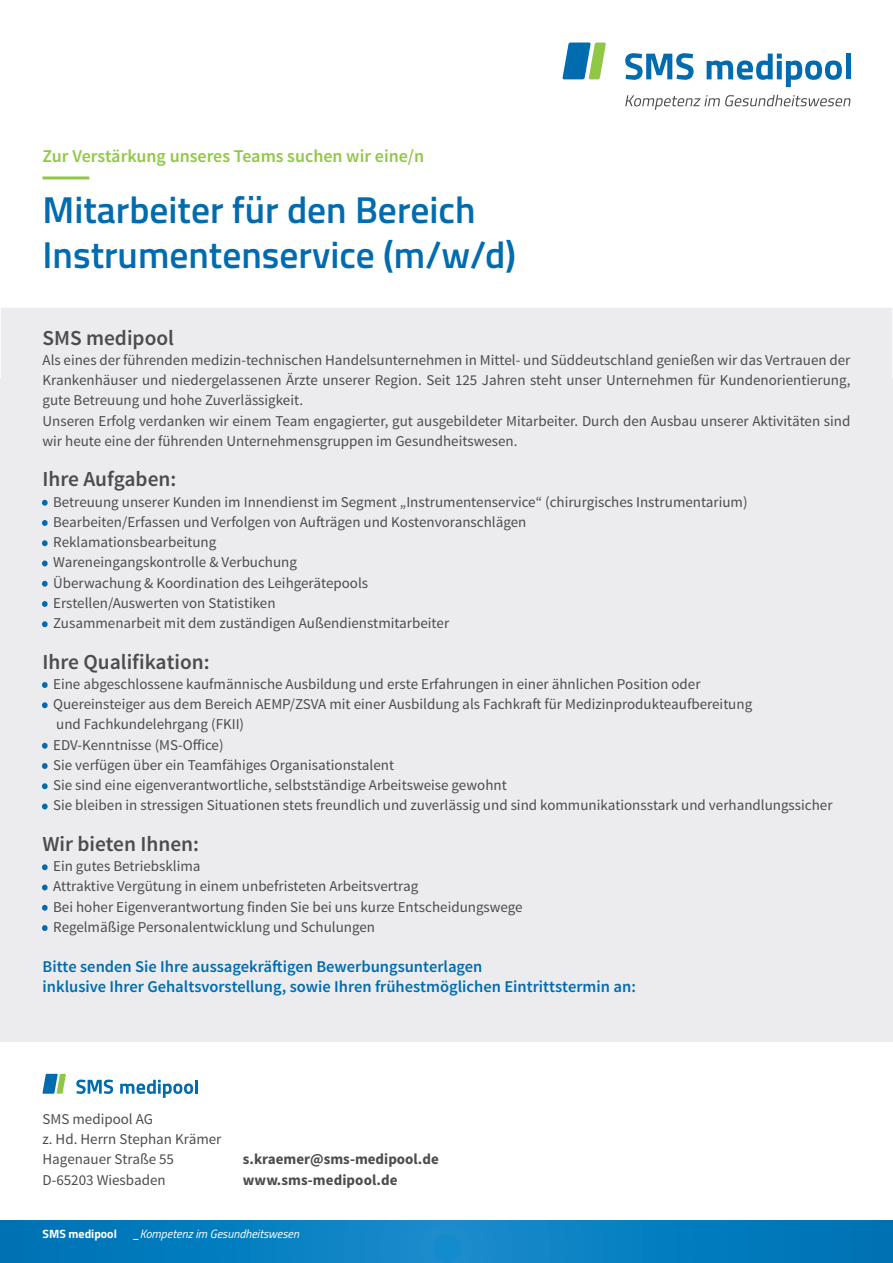
<style>
.page{position:relative;width:893px;height:1263px;background:#fff}
.page>*{position:absolute;margin:0;border:0;box-sizing:border-box;transform-origin:0 0}
.t1{font:600 37.5px "Titillium";color:#006caf}
.t2{font:600 21.3px "Source Sans Pro";color:#4b4c4d}
.t3{font:600 18px "Source Sans Pro";color:#90c846}
.t4{font:600 16.5px "Source Sans Pro";color:#006caf}
.t5{font:15px/20.2px "Source Sans Pro";color:#4b4c4d;text-align:justify}
.t6{font:700 15px "Source Sans Pro";color:#4b4c4d}
.t7{font:italic 12px "Titillium";color:#fff}
.t8{font:700 12px "Titillium";color:#fff}
.s1{color:#006caf}
</style>
<div class="page">
<svg style="left:563px;top:43px;width:43px;height:36px"></svg>
<svg style="left:625px;top:53px;width:68px;height:27px"></svg>
<svg style="left:707px;top:54px;width:135px;height:33px"></svg>
<div style="left:845px;top:54px;width:5px;height:25px;background:#006caf"></div>
<svg style="left:625px;top:95px;width:225px;height:15px"></svg>
<svg style="left:0;top:1220px;width:893px;height:43px;background:#077ebf"></svg>
<div style="left:0;top:307px;width:893px;height:86px;background:#ececee"></div>
<div style="left:0;top:306px;width:893px;height:88px;border:2px solid #fff"></div>
<div style="left:0;top:378px;width:893px;height:664px;background:#ececee"></div>
<svg style="left:42px;top:500px;width:6px;height:6px"></svg>
<svg style="left:42px;top:520px;width:6px;height:6px"></svg>
<svg style="left:42px;top:540px;width:6px;height:6px"></svg>
<svg style="left:42px;top:560px;width:6px;height:6px"></svg>
<svg style="left:42px;top:581px;width:6px;height:6px"></svg>
<svg style="left:42px;top:601px;width:6px;height:6px"></svg>
<svg style="left:42px;top:621px;width:6px;height:6px"></svg>
<svg style="left:42px;top:682px;width:6px;height:6px"></svg>
<svg style="left:42px;top:702px;width:6px;height:6px"></svg>
<svg style="left:42px;top:743px;width:6px;height:6px"></svg>
<svg style="left:42px;top:763px;width:6px;height:6px"></svg>
<svg style="left:42px;top:783px;width:6px;height:6px"></svg>
<svg style="left:42px;top:803px;width:6px;height:6px"></svg>
<svg style="left:42px;top:864px;width:6px;height:6px"></svg>
<svg style="left:42px;top:884px;width:6px;height:6px"></svg>
<svg style="left:42px;top:905px;width:6px;height:6px"></svg>
<svg style="left:42px;top:925px;width:6px;height:6px"></svg>
<hr style="left:43px;top:176px;width:46px;height:3px;background:#90c846">
<svg style="left:43px;top:1074px;width:23px;height:20px"></svg>
<svg style="left:76px;top:1079px;width:37px;height:15px"></svg>
<svg style="left:120px;top:1080px;width:73px;height:18px"></svg>
<hr style="left:195px;top:1080px;width:3px;height:14px;background:#006caf">
<p class="t3" style="left:43px;top:145px;width:383px">Zur Verstärkung unseres Teams suchen wir eine/n</p>
<p class="t1" style="left:43px;top:182px;width:435px">Mitarbeiter für den Bereich</p>
<p class="t1" style="left:43px;top:227px;width:475px">Instrumentenservice (m/w/d)</p>
<p class="t2" style="left:43px;top:324px;width:133px">SMS medipool</p>
<p class="t5" style="left:43px;top:350px;width:809px">Als eines der führenden medizin-technischen Handelsunternehmen in Mittel- und Süddeutschland genießen wir das Vertrauen der Krankenhäuser und niedergelassenen Ärzte unserer Region. Seit 125 Jahren steht unser Unternehmen für Kundenorientierung, gute Betreuung und hohe Zuverlässigkeit.</p>
<p class="t5" style="left:43px;top:411px;width:809px">Unseren Erfolg verdanken wir einem Team engagierter, gut ausgebildeter Mitarbeiter. Durch den Ausbau unserer Aktivitäten sind wir heute eine der führenden Unternehmensgruppen im Gesundheitswesen.</p>
<p class="t2" style="left:43px;top:466px;width:135px">Ihre Aufgaben:</p>
<p class="t5" style="left:43px;top:492px;width:707px"><span class="s1">•</span> Betreuung unserer Kunden im Innendienst im Segment „Instrumentenservice“ (chirurgisches Instrumentarium)</p>
<p class="t5" style="left:43px;top:512px;width:485px"><span class="s1">•</span> Bearbeiten/Erfassen und Verfolgen von Aufträgen und Kostenvoranschlägen</p>
<p class="t5" style="left:43px;top:532px;width:175px"><span class="s1">•</span> Reklamationsbearbeitung</p>
<p class="t5" style="left:43px;top:553px;width:256px"><span class="s1">•</span> Wareneingangskontrolle &amp; Verbuchung</p>
<p class="t5" style="left:43px;top:573px;width:327px"><span class="s1">•</span> Überwachung &amp; Koordination des Leihgerätepools</p>
<p class="t5" style="left:43px;top:593px;width:235px"><span class="s1">•</span> Erstellen/Auswerten von Statistiken</p>
<p class="t5" style="left:43px;top:613px;width:408px"><span class="s1">•</span> Zusammenarbeit mit dem zuständigen Außendienstmitarbeiter</p>
<p class="t2" style="left:43px;top:648px;width:169px">Ihre Qualifikation:</p>
<p class="t5" style="left:43px;top:674px;width:660px"><span class="s1">•</span> Eine abgeschlossene kaufmännische Ausbildung und erste Erfahrungen in einer ähnlichen Position oder</p>
<p class="t5" style="left:43px;top:694px;width:711px"><span class="s1">•</span> Quereinsteiger aus dem Bereich AEMP/ZSVA mit einer Ausbildung als Fachkraft für Medizinprodukteaufbereitung</p>
<p class="t5" style="left:56px;top:715px;width:189px">und Fachkundelehrgang (FKII)</p>
<p class="t5" style="left:43px;top:735px;width:183px"><span class="s1">•</span> EDV-Kenntnisse (MS-Office)</p>
<p class="t5" style="left:43px;top:755px;width:353px"><span class="s1">•</span> Sie verfügen über ein Teamfähiges Organisationstalent</p>
<p class="t5" style="left:43px;top:775px;width:466px"><span class="s1">•</span> Sie sind eine eigenverantwortliche, selbstständige Arbeitsweise gewohnt</p>
<p class="t5" style="left:43px;top:796px;width:791px"><span class="s1">•</span> Sie bleiben in stressigen Situationen stets freundlich und zuverlässig und sind kommunikationsstark und verhandlungssicher</p>
<p class="t2" style="left:43px;top:830px;width:158px">Wir bieten Ihnen:</p>
<p class="t5" style="left:43px;top:856px;width:159px"><span class="s1">•</span> Ein gutes Betriebsklima</p>
<p class="t5" style="left:43px;top:877px;width:377px"><span class="s1">•</span> Attraktive Vergütung in einem unbefristeten Arbeitsvertrag</p>
<p class="t5" style="left:43px;top:897px;width:482px"><span class="s1">•</span> Bei hoher Eigenverantwortung finden Sie bei uns kurze Entscheidungswege</p>
<p class="t5" style="left:43px;top:917px;width:334px"><span class="s1">•</span> Regelmäßige Personalentwicklung und Schulungen</p>
<p class="t4" style="left:43px;top:956px;width:441px">Bitte senden Sie Ihre aussagekräftigen Bewerbungsunterlagen</p>
<p class="t4" style="left:43px;top:976px;width:595px">inklusive Ihrer Gehaltsvorstellung, sowie Ihren frühestmöglichen Eintrittstermin an:</p>
<p class="t5" style="left:43px;top:1109px;width:112px">SMS medipool AG</p>
<p class="t5" style="left:43px;top:1129px;width:180px">z. Hd. Herrn Stephan Krämer</p>
<p class="t5" style="left:43px;top:1149px;width:133px">Hagenauer Straße 55</p>
<p class="t6" style="left:243px;top:1150px;width:197px">s.kraemer@sms-medipool.de</p>
<p class="t5" style="left:43px;top:1170px;width:125px">D-65203 Wiesbaden</p>
<p class="t6" style="left:243px;top:1170px;width:156px">www.sms-medipool.de</p>
<p class="t8" style="left:43px;top:1224px;width:76px">SMS medipool</p>
<p class="t7" style="left:133px;top:1225px;width:168px">_Kompetenz im Gesundheitswesen</p>
</div>
